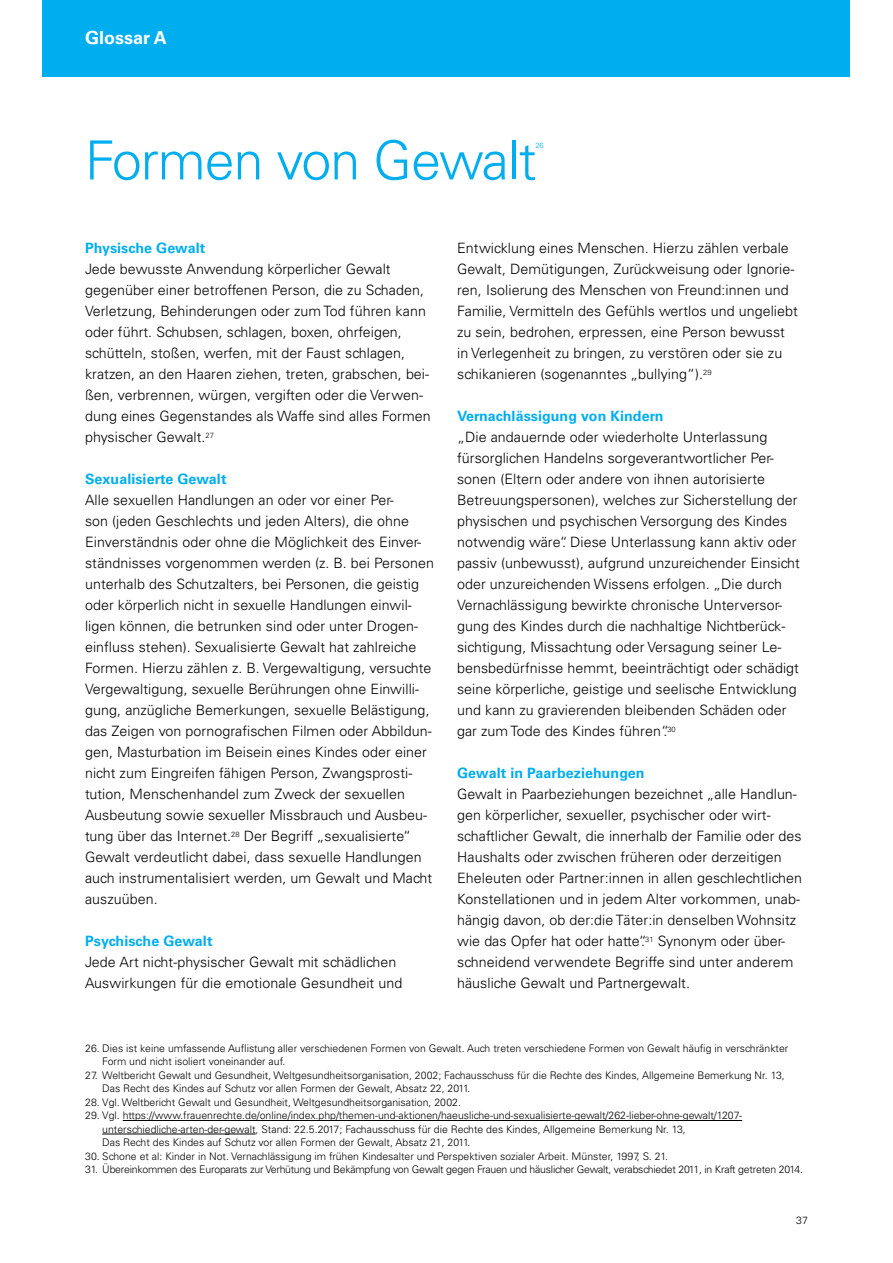
<style>
.page{position:relative;width:893px;height:1263px;background:#fff}
.page>*{position:absolute;margin:0;border:0;box-sizing:border-box;transform-origin:0 0}
.t1{font:300 54px "Univers LT Std";letter-spacing:-.02em;color:#00aeef}
.t2{font:700 18px "Univers LT Std";color:#fff}
.t3{font:300 14.25px/21px "Univers LT Std";letter-spacing:.005em;color:#000}
.t4{font:700 14.25px "Univers LT Std";letter-spacing:.005em;color:#00aeef}
.t5{font:300 10.5px/13.5px "Univers LT Std";color:#000}
.t6{font:300 10.5px "Univers LT Std";letter-spacing:-.02em;color:#000}
.t7{font:300 7.5px "Univers LT Std";color:#00aeef}
</style>
<div class="page">
<div style="left:43px;top:0;width:807px;height:77px;background:#00aeef"></div>
<hr style="left:123px;top:1120px;width:619px;height:1px;background:#000">
<hr style="left:102px;top:1134px;width:154px;height:1px;background:#000">
<h1 class="t2" style="left:85px;top:27px;width:83px">Glossar A</h1>
<h1 class="t1" style="left:85px;top:128px;width:453px">Formen von Gewalt</h1>
<h1 class="t7" style="left:535px;top:141px;width:10px">26</h1>
<h2 class="t4" style="left:85px;top:240px;width:122px">Physische Gewalt</h2>
<p class="t3" style="left:85px;top:259px;width:347px">Jede bewusste Anwendung körperlicher Gewalt gegenüber einer betroffenen Person, die zu Schaden, Verletzung, Behinderungen oder zum Tod führen kann oder führt. Schubsen, schlagen, boxen, ohrfeigen, schütteln, stoßen, werfen, mit der Faust schlagen, kratzen, an den Haaren ziehen, treten, grabschen, bei&shy;ßen, verbrennen, würgen, vergiften oder die Verwen&shy;dung eines Gegenstandes als Waffe sind alles Formen physischer Gewalt.<sup>27</sup></p>
<h2 class="t4" style="left:85px;top:471px;width:143px">Sexualisierte Gewalt</h2>
<p class="t3" style="left:85px;top:490px;width:350px">Alle sexuellen Handlungen an oder vor einer Per-<br>son (jeden Geschlechts und jeden Alters), die ohne Einverständnis oder ohne die Möglichkeit des Einver&shy;ständnisses vorgenommen werden (z. B. bei Personen unterhalb des Schutzalters, bei Personen, die geistig oder körperlich nicht in sexuelle Handlungen einwil&shy;ligen können, die betrunken sind oder unter Drogen&shy;einfluss stehen). Sexualisierte Gewalt hat zahlreiche Formen. Hierzu zählen z. B. Vergewaltigung, versuchte Vergewaltigung, sexuelle Berührungen ohne Einwilli&shy;gung, anzügliche Bemerkungen, sexuelle Belästigung, das Zeigen von pornografischen Filmen oder Abbildun&shy;gen, Masturbation im Beisein eines Kindes oder einer nicht zum Eingreifen fähigen Person, Zwangsprosti&shy;tution, Menschenhandel zum Zweck der sexuellen Ausbeutung sowie sexueller Missbrauch und Ausbeu&shy;tung über das Internet.<sup>28</sup> Der Begriff „sexualisierte“ Gewalt verdeutlicht dabei, dass sexuelle Handlungen auch instrumentalisiert werden, um Gewalt und Macht auszuüben.</p>
<h2 class="t4" style="left:85px;top:933px;width:129px">Psychische Gewalt</h2>
<p class="t3" style="left:85px;top:952px;width:319px">Jede Art nicht-physischer Gewalt mit schädlichen<br>Auswirkungen für die emotionale Gesundheit und</p>
<p class="t3" style="left:457px;top:238px;width:342px">Entwicklung eines Menschen. Hierzu zählen verbale Gewalt, Demütigungen, Zurückweisung oder Ignorie&shy;ren, Isolierung des Menschen von Freund:innen und Familie, Vermitteln des Gefühls wertlos und ungeliebt zu sein, bedrohen, erpressen, eine Person bewusst in Verlegenheit zu bringen, zu verstören oder sie zu schikanieren (sogenanntes „bullying“).<sup>29</sup></p>
<h2 class="t4" style="left:457px;top:408px;width:208px">Vernachlässigung von Kindern</h2>
<p class="t3" style="left:457px;top:427px;width:344px">„Die andauernde oder wiederholte Unterlassung fürsorglichen Handelns sorgeverantwortlicher Per&shy;sonen (Eltern oder andere von ihnen autorisierte Betreuungspersonen), welches zur Sicherstellung der physischen und psychischen Versorgung des Kindes notwendig wäre“. Diese Unterlassung kann aktiv oder passiv (unbewusst), aufgrund unzureichender Einsicht oder unzureichenden Wissens erfolgen. „Die durch Vernachlässigung bewirkte chronische Unterversor&shy;gung des Kindes durch die nachhaltige Nichtberück&shy;sichtigung, Missachtung oder Versagung seiner Le&shy;bensbedürfnisse hemmt, beeinträchtigt oder schädigt seine körperliche, geistige und seelische Entwicklung und kann zu gravierenden bleibenden Schäden oder gar zum Tode des Kindes führen“.<sup>30</sup></p>
<h2 class="t4" style="left:457px;top:765px;width:189px">Gewalt in Paarbeziehungen</h2>
<p class="t3" style="left:457px;top:784px;width:346px">Gewalt in Paarbeziehungen bezeichnet „alle Handlun&shy;gen körperlicher, sexueller, psychischer oder wirt&shy;schaftlicher Gewalt, die innerhalb der Familie oder des Haushalts oder zwischen früheren oder derzeitigen Eheleuten oder Partner:innen in allen geschlechtlichen Konstellationen und in jedem Alter vorkommen, unab&shy;hängig davon, ob der:die Täter:in denselben Wohnsitz wie das Opfer hat oder hatte“.<sup>31</sup> Synonym oder über&shy;schneidend verwendete Begriffe sind unter anderem häusliche Gewalt und Partnergewalt.</p>
<h1 class="t5" style="left:102px;top:1041px;width:688px;text-indent:-17px">26. Dies ist keine umfassende Auflistung aller verschiedenen Formen von Gewalt. Auch treten verschiedene Formen von Gewalt häufig in verschränkter<br>Form und nicht isoliert voneinander auf.</h1>
<p class="t5" style="left:102px;top:1068px;width:684px;text-indent:-17px">27. Weltbericht Gewalt und Gesundheit, Weltgesundheitsorganisation, 2002; Fachausschuss für die Rechte des Kindes, Allgemeine Bemerkung Nr. 13,<br>Das Recht des Kindes auf Schutz vor allen Formen der Gewalt, Absatz 22, 2011.</p>
<p class="t5" style="left:85px;top:1095px;width:377px">28. Vgl. Weltbericht Gewalt und Gesundheit, Weltgesundheitsorganisation, 2002.</p>
<p class="t5" style="left:102px;top:1109px;width:641px;text-indent:-17px">29. Vgl. https://www.frauenrechte.de/online/index.php/themen-und-aktionen/haeusliche-und-sexualisierte-gewalt/262-lieber-ohne-gewalt/1207- unterschiedliche-arten-der-gewalt, Stand: 22.5.2017; Fachausschuss für die Rechte des Kindes, Allgemeine Bemerkung Nr. 13,<br>Das Recht des Kindes auf Schutz vor allen Formen der Gewalt, Absatz 21, 2011.</p>
<p class="t5" style="left:85px;top:1149px;width:584px">30. Schone et al: Kinder in Not. Vernachlässigung im frühen Kindesalter und Perspektiven sozialer Arbeit. Münster, 1997, S. 21.</p>
<p class="t6" style="left:85px;top:1163px;width:719px">31. Übereinkommen des Europarats zur Verhütung und Bekämpfung von Gewalt gegen Frauen und häuslicher Gewalt, verabschiedet 2011, in Kraft getreten 2014.</p>
<p class="t5" style="left:796px;top:1214px;width:13px">37</p>
</div>
